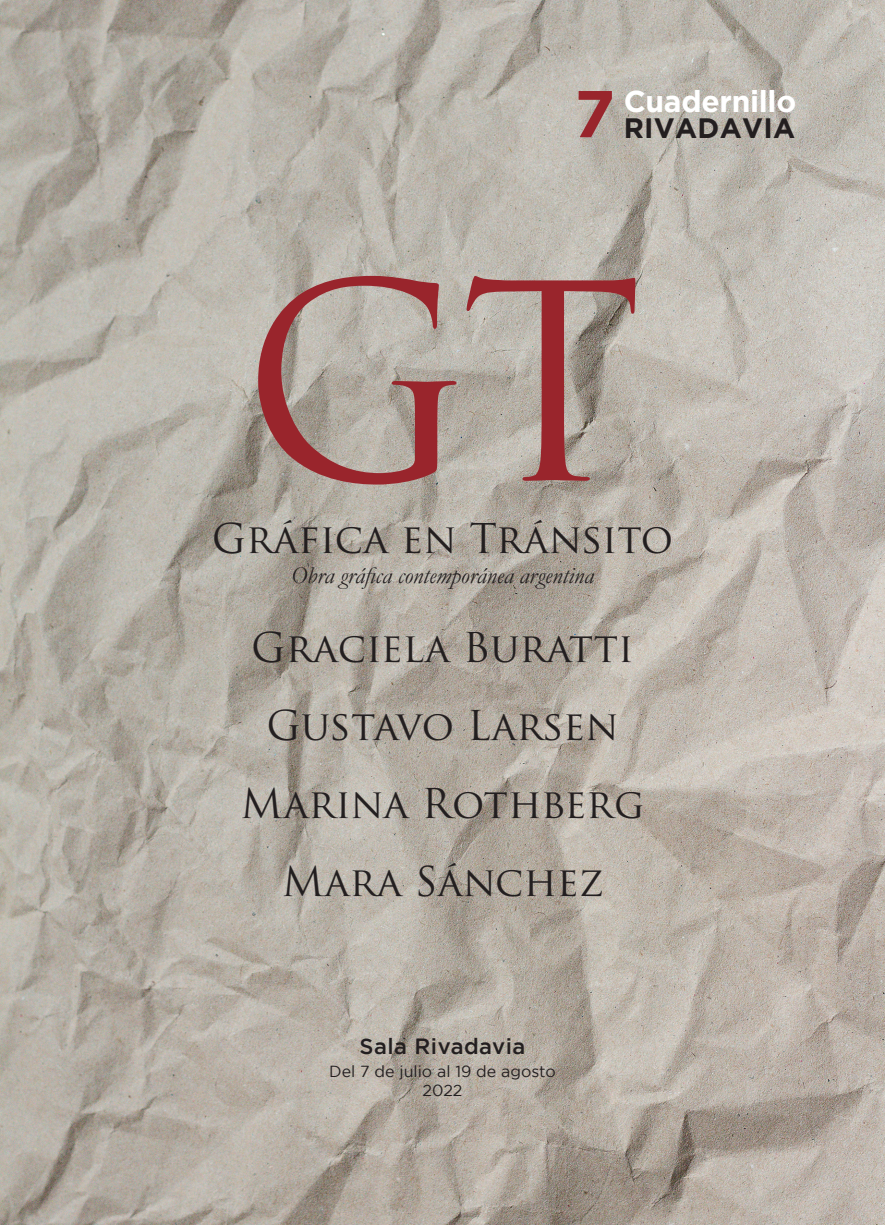
<style>
.page{position:relative;width:885px;height:1225px;background:#fff}
.page>*{position:absolute;margin:0;border:0;box-sizing:border-box;transform-origin:0 0}
.t1{font:266px "Trajan Pro";color:#99252c}
.t2{font:700 66px "Gotham";color:#99252c}
.t3{font:40px/78px "Trajan Pro";color:#231f20;text-align:center}
.t4{font:700 30px "Gotham";letter-spacing:-.01em;color:#fff}
.t5{font:700 28px "Gotham";letter-spacing:.01em;color:#231f20}
.t6{font:italic 24px "Garamond";color:#231f20}
.t7{font:500 22px "Gotham";letter-spacing:.02em;color:#231f20}
.t8{font:16px/19.2px "Gotham";color:#231f20;text-align:center}
</style>
<div class="page">
<img style="left:0;top:0;width:884px;height:1224px">
<h2 class="t2" style="left:574px;top:76px;width:42px">7</h2>
<p class="t4" style="left:623px;top:84px;width:174px">Cuadernillo</p>
<p class="t5" style="left:623px;top:112px;width:173px">RIVADAVIA</p>
<h1 class="t1" style="left:241px;top:214px;width:404px">GT</h1>
<p class="t3" style="left:212px;top:499px;width:463px">Gráfica en Tránsito</p>
<p class="t6" style="left:291px;top:559px;width:304px">Obra gráfica contemporánea argentina</p>
<p class="t3" style="left:240px;top:608px;width:405px">Graciela Buratti<br>Gustavo Larsen<br>Marina Rothberg<br>Mara Sánchez</p>
<p class="t7" style="left:359px;top:1033px;width:167px">Sala Rivadavia</p>
<p class="t8" style="left:329px;top:1061px;width:228px">Del 7 de julio al 19 de agosto<br>2022</p>
</div>
